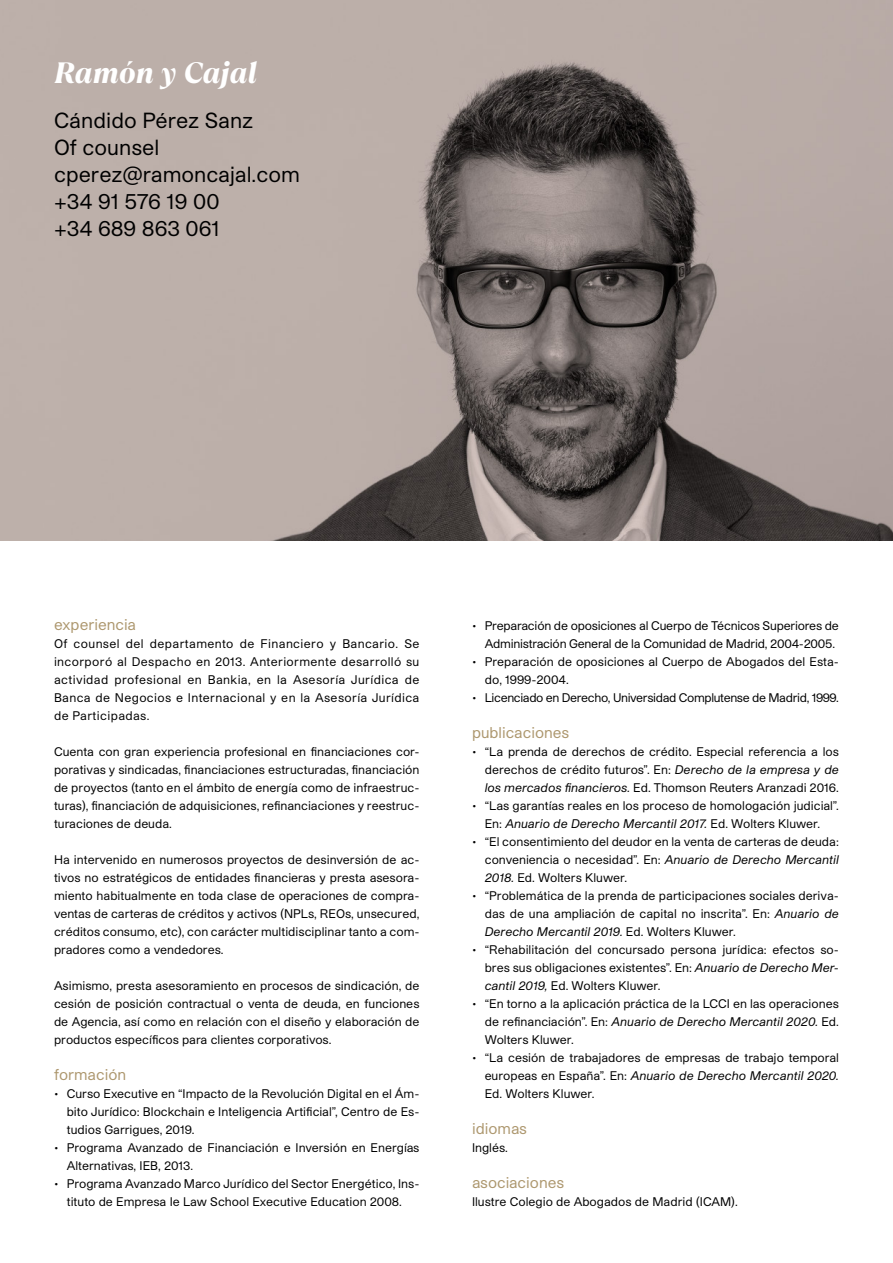
<style>
.page{position:relative;width:893px;height:1263px;background:#fff}
.page>*{position:absolute;margin:0;border:0;box-sizing:border-box;transform-origin:0 0}
.t1{font:italic 800 29.4px "TT Ramillas";color:#fff}
.t2{font:21px/27px "Studio Pro";color:#000}
.t3{font:15px "Studio Pro";color:#ad976e}
.t4{font:12px/18px "Studio Pro";color:#000;text-align:justify}
.t5{font:12px/18px "Studio Pro";letter-spacing:-.02em;color:#000}
.t6{font:12px "Studio Pro";letter-spacing:-.03em;color:#000}
.s1{font-style:italic}
</style>
<div class="page">
<img style="left:0;top:0;width:893px;height:540px">
<h1 class="t1" style="left:54px;top:54px;width:205px">Ramón y Cajal</h1>
<h2 class="t2" style="left:54px;top:106px;width:247px">Cándido Pérez Sanz<br>Of counsel cperez@ramoncajal.com +34 91 576 19 00<br>+34 689 863 061</h2>
<p class="t3" style="left:54px;top:615px;width:84px">experiencia</p>
<p class="t4" style="left:54px;top:634px;width:367px">Of counsel del departamento de Financiero y Bancario. Se incorporó al Despacho en 2013. Anteriormente desarrolló su actividad profesional en Bankia, en la Asesoría Jurídica de Banca de Negocios e Internacional y en la Asesoría Jurídica de Participadas.</p>
<p class="t4" style="left:54px;top:742px;width:367px">Cuenta con gran experiencia profesional en financiaciones cor&shy;porativas y sindicadas, financiaciones estructuradas, financiación de proyectos (tanto en el ámbito de energía como de infraestruc&shy;turas), financiación de adquisiciones, refinanciaciones y reestruc&shy;turaciones de deuda.</p>
<p class="t4" style="left:54px;top:850px;width:367px">Ha intervenido en numerosos proyectos de desinversión de ac&shy;tivos no estratégicos de entidades financieras y presta asesora&shy;miento habitualmente en toda clase de operaciones de compra&shy;ventas de carteras de créditos y activos (NPLs, REOs, unsecured, créditos consumo, etc), con carácter multidisciplinar tanto a com&shy;pradores como a vendedores.</p>
<p class="t4" style="left:54px;top:976px;width:367px">Asimismo, presta asesoramiento en procesos de sindicación, de cesión de posición contractual o venta de deuda, en funciones de Agencia, así como en relación con el diseño y elaboración de productos específicos para clientes corporativos.</p>
<p class="t3" style="left:54px;top:1065px;width:74px">formación</p>
<p class="t4" style="left:67px;top:1084px;width:354px;text-indent:-13px">• Curso Executive en “Impacto de la Revolución Digital en el Ám&shy;bito Jurídico: Blockchain e Inteligencia Artificial”, Centro de Es&shy;tudios Garrigues, 2019.</p>
<p class="t4" style="left:67px;top:1138px;width:354px;text-indent:-13px">• Programa Avanzado de Financiación e Inversión en Energías<br>Alternativas, IEB, 2013.</p>
<p class="t4" style="left:54px;top:1174px;width:367px;text-align:center">• Programa Avanzado Marco Jurídico del Sector Energético, Ins&shy;tituto de Empresa Ie Law School Executive Education 2008.</p>
<p class="t5" style="left:485px;top:616px;width:356px;text-indent:-13px">• Preparación de oposiciones al Cuerpo de Técnicos Superiores de<br>Administración General de la Comunidad de Madrid, 2004-2005.</p>
<p class="t4" style="left:485px;top:652px;width:356px;text-indent:-13px">• Preparación de oposiciones al Cuerpo de Abogados del Esta&shy;do, 1999-2004.</p>
<p class="t6" style="left:472px;top:690px;width:368px">• Licenciado en Derecho, Universidad Complutense de Madrid, 1999.</p>
<p class="t3" style="left:472px;top:723px;width:99px">publicaciones</p>
<p class="t4" style="left:485px;top:742px;width:356px;text-indent:-13px">• “La prenda de derechos de crédito. Especial referencia a los derechos de crédito futuros”. En: <span class="s1">Derecho de la empresa y de los mercados financieros.</span> Ed. Thomson Reuters Aranzadi 2016.</p>
<p class="t4" style="left:472px;top:796px;width:368px;text-align:center">• “Las garantías reales en los proceso de homologación judicial”.<br>En: <span class="s1">Anuario de Derecho Mercantil 2017.</span> Ed. Wolters Kluwer.</p>
<p class="t4" style="left:485px;top:832px;width:356px;text-indent:-13px">• “El consentimiento del deudor en la venta de carteras de deuda: conveniencia o necesidad”. En: <span class="s1">Anuario de Derecho Mercantil 2018.</span> Ed. Wolters Kluwer.</p>
<p class="t4" style="left:485px;top:886px;width:356px;text-indent:-13px">• “Problemática de la prenda de participaciones sociales deriva&shy;das de una ampliación de capital no inscrita”. En: <span class="s1">Anuario de Derecho Mercantil 2019.</span> Ed. Wolters Kluwer.</p>
<p class="t4" style="left:485px;top:940px;width:356px;text-indent:-13px">• “Rehabilitación del concursado persona jurídica: efectos so&shy;bres sus obligaciones existentes”. En: <span class="s1">Anuario de Derecho Mer&shy;cantil 2019,</span> Ed. Wolters Kluwer.</p>
<p class="t4" style="left:485px;top:994px;width:356px;text-indent:-13px">• “En torno a la aplicación práctica de la LCCI en las operaciones de refinanciación”. En: <span class="s1">Anuario de Derecho Mercantil 2020.</span> Ed.<br>Wolters Kluwer.</p>
<p class="t4" style="left:485px;top:1048px;width:356px;text-indent:-13px">• “La cesión de trabajadores de empresas de trabajo temporal europeas en España”. En: <span class="s1">Anuario de Derecho Mercantil 2020.<br></span>Ed. Wolters Kluwer.</p>
<p class="t3" style="left:472px;top:1119px;width:57px">idiomas</p>
<p class="t4" style="left:472px;top:1138px;width:37px">Inglés.</p>
<p class="t3" style="left:472px;top:1173px;width:94px">asociaciones</p>
<p class="t4" style="left:472px;top:1192px;width:267px">Ilustre Colegio de Abogados de Madrid (ICAM).</p>
</div>
